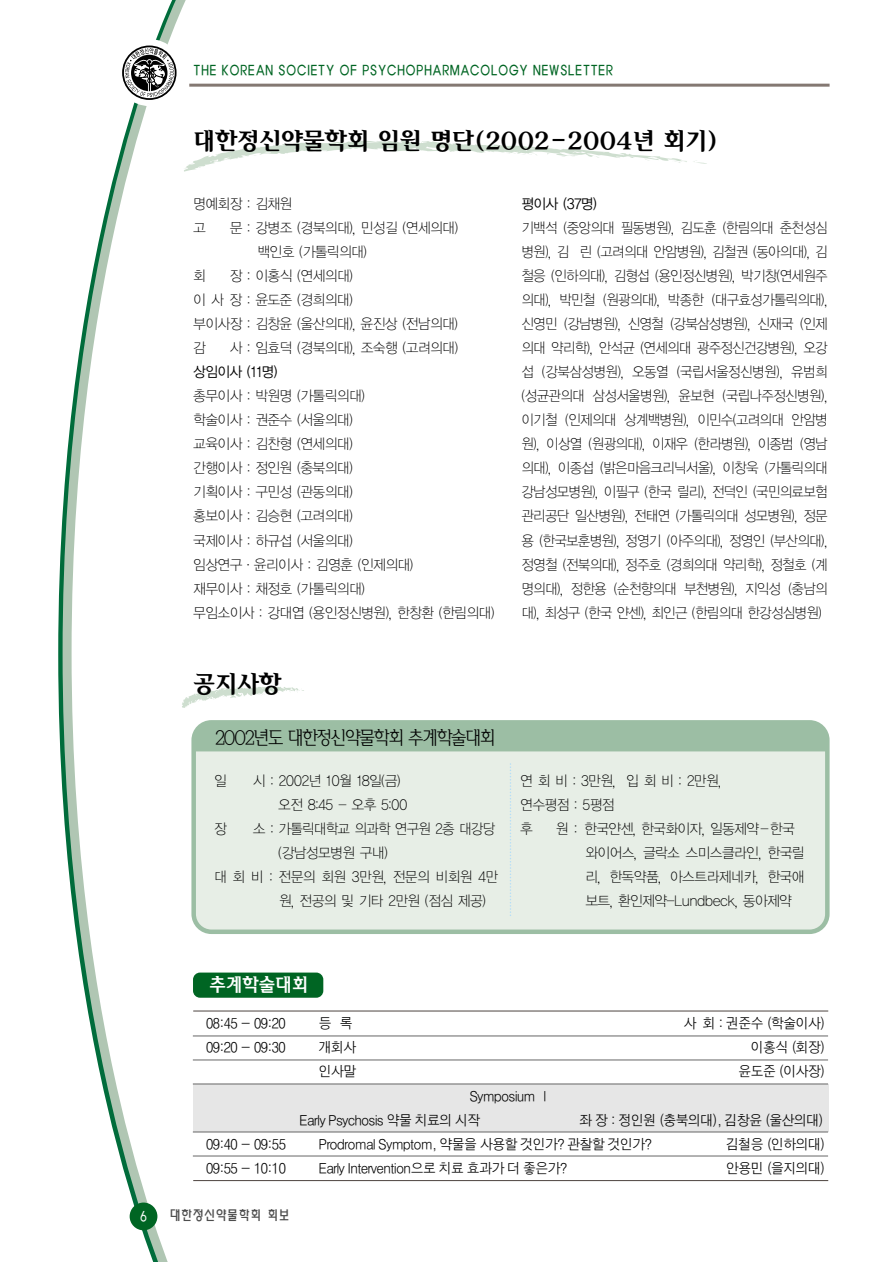
<style>
.page{position:relative;width:893px;height:1262px;background:#fff}
.page>*{position:absolute;margin:0;border:0;box-sizing:border-box;transform-origin:0 0}
.t1{font:24px "Iris M";letter-spacing:-.04em;color:#000;scale:.95 1}
.t2{font:18px "Soma L";letter-spacing:-.115em;color:#000;scale:.9 1}
.t3{font:18px "Soma M";letter-spacing:-.04em;color:#fff;scale:.95 1}
.t4{font:14.25px/24px "YGO11";letter-spacing:-.105em;color:#000;text-align:justify;scale:.93 1}
.t5{font:14.25px/24px "YGO11";letter-spacing:-.105em;color:#000;scale:.95 1}
.t6{font:500 14.25px/24px "HY Go Thic";letter-spacing:-.085em;color:#000;scale:.95 1}
.t7{font:14.25px "YGO12";letter-spacing:-.105em;color:#000;scale:.95 1}
.t8{font:12.75px "Yhead L";letter-spacing:-.05em;color:#006523;scale:.8 1}
.t9{font:12.75px "Yhead L";letter-spacing:-.05em;color:#4d4d4d;scale:.95 1}
.t10{font:12.75px "Yhead L";color:#fff;scale:.8 1}
</style>
<div class="page">
<div style="left:193px;top:1084px;width:635px;height:48px;background:#e6e6e6"></div>
<svg style="left:58px;top:0;width:134px;height:1261px"></svg>
<div style="left:116px;top:39px;width:67px;height:67px;background:#fff;border-radius:50%"></div>
<div style="left:122px;top:46px;width:54px;height:54px;border:2px solid #000;border-radius:50%"></div>
<svg style="left:125px;top:48px;width:49px;height:49px"></svg>
<div style="left:130px;top:1202px;width:27px;height:28px;background:#006523;border-radius:50%"></div>
<hr style="left:189px;top:84px;width:640px;height:3px;background:#847872">
<svg style="left:182px;top:140px;width:525px;height:32px"></svg>
<svg style="left:181px;top:686px;width:123px;height:22px"></svg>
<div style="left:194px;top:722px;width:633px;height:209px;background:#e7eee6;border-radius:18px"></div>
<div style="left:191px;top:720px;width:638px;height:214px;border:4px solid #9cbea4;border-radius:18px"></div>
<div style="left:193px;top:721px;width:633px;height:30px;background:#9cbea4"></div>
<hr style="left:193px;top:1035px;width:635px;height:1px;background:#666">
<hr style="left:193px;top:1059px;width:635px;height:1px;background:#666">
<hr style="left:193px;top:1083px;width:635px;height:1px;background:#666">
<hr style="left:193px;top:1131px;width:635px;height:1px;background:#666">
<hr style="left:193px;top:1155px;width:635px;height:1px;background:#666">
<div style="left:193px;top:972px;width:130px;height:25px;background:#006523;border-radius:7px"></div>
<hr style="left:193px;top:1010px;width:635px;height:1px;background:#4d433f">
<hr style="left:193px;top:1180px;width:635px;height:1px;background:#4d433f">
<svg style="left:510px;top:764px;width:1px;height:152px"></svg>
<p class="t8" style="left:193px;top:64px;width:527px">THE KOREAN SOCIETY OF PSYCHOPHARMACOLOGY NEWSLETTER</p>
<h1 class="t1" style="left:193px;top:129px;width:555px">대한정신약물학회 임원 명단(2002-2004년 회기)</h1>
<p class="t5" style="left:193px;top:193px;width:107px">명예회장 : 김채원 고</p>
<p class="t5" style="left:257px;top:217px;width:213px;text-indent:-28px">문 : 강병조 (경북의대), 민성길 (연세의대) 백인호 (가톨릭의대)</p>
<p class="t5" style="left:193px;top:265px;width:281px;text-indent:37px">장 : 이홍식 (연세의대)<br>이 사 장 : 윤도준 (경희의대)<br>부이사장 : 김창윤 (울산의대), 윤진상 (전남의대) 감</p>
<p class="t5" style="left:193px;top:265px;width:16px">회</p>
<p class="t5" style="left:229px;top:337px;width:242px">사 : 임효덕 (경북의대), 조숙행 (고려의대)</p>
<p class="t7" style="left:193px;top:366px;width:91px">상임이사 (11명)</p>
<p class="t5" style="left:193px;top:385px;width:319px">총무이사 : 박원명 (가톨릭의대)<br>학술이사 : 권준수 (서울의대)<br>교육이사 : 김찬형 (연세의대)<br>간행이사 : 정인원 (충북의대)<br>기획이사 : 구민성 (관동의대)<br>홍보이사 : 김승현 (고려의대)<br>국제이사 : 하규섭 (서울의대)<br>임상연구·윤리이사 : 김영훈 (인제의대)<br>재무이사 : 채정호 (가톨릭의대)<br>무임소이사 : 강대엽 (용인정신병원), 한창환 (한림의대)</p>
<h1 class="t1" style="left:193px;top:672px;width:95px">공지사항</h1>
<p class="t2" style="left:215px;top:729px;width:314px">2002년도 대한정신약물학회 추계학술대회</p>
<p class="t5" style="left:214px;top:769px;width:16px">일</p>
<p class="t5" style="left:278px;top:769px;width:138px;text-indent:-25px">시 : 2002년 10월 18일(금) 오전 8:45 - 오후 5:00</p>
<p class="t5" style="left:214px;top:817px;width:16px">장</p>
<p class="t5" style="left:252px;top:817px;width:257px">소 : 가톨릭대학교 의과학 연구원 2층 대강당</p>
<p class="t5" style="left:278px;top:841px;width:117px">(강남성모병원 구내)</p>
<p class="t5" style="left:214px;top:865px;width:301px">대 회 비 : 전문의 회원 3만원, 전문의 비회원 4만</p>
<p class="t5" style="left:279px;top:889px;width:220px">원, 전공의 및 기타 2만원 (점심 제공)</p>
<p class="t7" style="left:521px;top:198px;width:82px">평이사 (37명)</p>
<p class="t4" style="left:521px;top:217px;width:331px">기백석 (중앙의대 필동병원), 김도훈 (한림의대 춘천성심 병원), 김 린 (고려의대 안암병원), 김철권 (동아의대), 김 철응 (인하의대), 김형섭 (용인정신병원), 박기창(연세원주 의대), 박민철 (원광의대), 박종한 (대구효성가톨릭의대), 신영민 (강남병원), 신영철 (강북삼성병원), 신재국 (인제 의대 약리학), 안석균 (연세의대 광주정신건강병원), 오강 섭 (강북삼성병원), 오동열 (국립서울정신병원), 유범희 (성균관의대 삼성서울병원), 윤보현 (국립나주정신병원), 이기철 (인제의대 상계백병원), 이민수(고려의대 안암병 원), 이상열 (원광의대), 이재우 (한라병원), 이종범 (영남 의대), 이종섭 (밝은마음크리닉서울), 이창욱 (가톨릭의대 강남성모병원), 이필구 (한국 릴리), 전덕인 (국민의료보험 관리공단 일산병원), 전태연 (가톨릭의대 성모병원), 정문 용 (한국보훈병원), 정영기 (아주의대), 정영인 (부산의대), 정영철 (전북의대), 정주호 (경희의대 약리학), 정철호 (계 명의대), 정한용 (순천향의대 부천병원), 지익성 (충남의 대), 최성구 (한국 얀센), 최인근 (한림의대 한강성심병원)</p>
<p class="t5" style="left:520px;top:769px;width:214px">연 회 비 : 3만원, 입 회 비 : 2만원, 연수평점 : 5평점<br>후</p>
<p class="t5" style="left:585px;top:817px;width:233px;text-indent:-30px">원 : 한국얀센, 한국화이자, 일동제약-한국 와이어스, 글락소 스미스클라인, 한국릴 리, 한독약품, 아스트라제네카, 한국애 보트, 환인제약-Lundbeck, 동아제약</p>
<p class="t3" style="left:209px;top:976px;width:106px">추계학술대회</p>
<p class="t6" style="left:206px;top:1013px;width:86px">08:45 - 09:20</p>
<p class="t6" style="left:318px;top:1013px;width:38px">등 록</p>
<p class="t6" style="left:683px;top:1013px;width:151px">사 회 : 권준수 (학술이사)</p>
<p class="t6" style="left:206px;top:1037px;width:86px">09:20 - 09:30</p>
<p class="t6" style="left:318px;top:1037px;width:42px">개회사</p>
<p class="t6" style="left:750px;top:1037px;width:81px">이홍식 (회장)</p>
<p class="t6" style="left:318px;top:1061px;width:42px">인사말</p>
<p class="t6" style="left:738px;top:1061px;width:94px">윤도준 (이사장)</p>
<p class="t6" style="left:299px;top:1085px;width:267px;text-indent:170px">Symposium Ⅰ<br>Early Psychosis 약물 치료의 시작</p>
<p class="t6" style="left:579px;top:1109px;width:259px">좌 장 : 정인원 (충북의대), 김창윤 (울산의대)</p>
<p class="t6" style="left:206px;top:1133px;width:86px">09:40 - 09:55</p>
<p class="t6" style="left:318px;top:1133px;width:353px">Prodromal Symptom, 약물을 사용할 것인가? 관찰할 것인가?</p>
<p class="t6" style="left:726px;top:1133px;width:107px">김철응 (인하의대)</p>
<p class="t6" style="left:206px;top:1157px;width:86px">09:55 - 10:10</p>
<p class="t6" style="left:318px;top:1157px;width:264px">Early Intervention으로 치료 효과가 더 좋은가?</p>
<p class="t6" style="left:726px;top:1157px;width:107px">안용민 (을지의대)</p>
<p class="t10" style="left:139px;top:1210px;width:12px">6</p>
<p class="t9" style="left:169px;top:1209px;width:129px">대한정신약물학회 회보</p>
</div>
